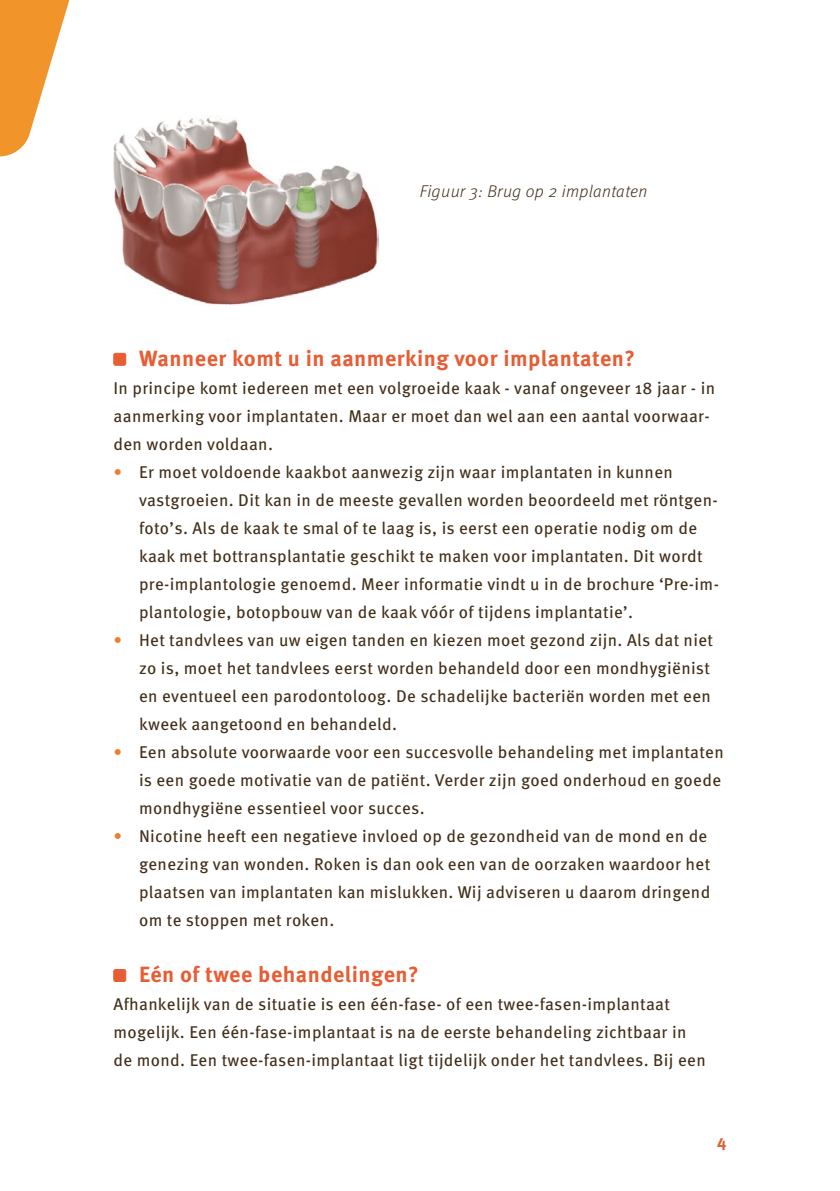
<style>
.page{position:relative;width:840px;height:1191px;background:#fff}
.page>*{position:absolute;margin:0;border:0;box-sizing:border-box;transform-origin:0 0}
.t1{font:700 22px "Meta Pro";letter-spacing:.02em;color:#e75d34}
.t2{font:17px/28px "Meta Pro";letter-spacing:.02em;color:#412e18}
.t3{font:italic 300 17px "Meta Pro";letter-spacing:.02em;color:#412e18}
.t4{font:700 17px "Meta Pro";color:#e75d34}
.s1{color:#ed802f}
</style>
<div class="page">
<svg style="left:0;top:0;width:70px;height:156px"></svg>
<div style="left:114px;top:353px;width:12px;height:12px;background:#e75d34;border-radius:2px"></div>
<div style="left:113px;top:353px;width:13px;height:12px;border:1px solid #e75d34;border-radius:2px"></div>
<div style="left:114px;top:969px;width:12px;height:12px;background:#e75d34;border-radius:2px"></div>
<div style="left:113px;top:969px;width:13px;height:12px;border:1px solid #e75d34;border-radius:2px"></div>
<img style="left:113px;top:117px;width:265px;height:188px">
<p class="t3" style="left:420px;top:179px;width:229px">Figuur 3: Brug op 2 implantaten</p>
<p class="t1" style="left:139px;top:341px;width:497px">Wanneer komt u in aanmerking voor implantaten?</p>
<p class="t2" style="left:113px;top:372px;width:602px">In principe komt iedereen met een volgroeide kaak - vanaf ongeveer 18 jaar - in aanmerking voor implantaten. Maar er moet dan wel aan een aantal voorwaar&shy;den worden voldaan.</p>
<p class="t2" style="left:139px;top:456px;width:581px;text-indent:-26px"><span class="s1">•</span> Er moet voldoende kaakbot aanwezig zijn waar implantaten in kunnen vastgroeien. Dit kan in de meeste gevallen worden beoordeeld met röntgen&shy;foto’s. Als de kaak te smal of te laag is, is eerst een operatie nodig om de kaak met bottransplantatie geschikt te maken voor implantaten. Dit wordt pre-implantologie genoemd. Meer informatie vindt u in de brochure ‘Pre-im&shy;plantologie, botopbouw van de kaak vóór of tijdens implantatie’.</p>
<p class="t2" style="left:139px;top:624px;width:575px;text-indent:-26px"><span class="s1">•</span> Het tandvlees van uw eigen tanden en kiezen moet gezond zijn. Als dat niet zo is, moet het tandvlees eerst worden behandeld door een mondhygiënist en eventueel een parodontoloog. De schadelijke bacteriën worden met een kweek aangetoond en behandeld.</p>
<p class="t2" style="left:139px;top:736px;width:586px;text-indent:-26px"><span class="s1">•</span> Een absolute voorwaarde voor een succesvolle behandeling met implantaten is een goede motivatie van de patiënt. Verder zijn goed onderhoud en goede mondhygiëne essentieel voor succes.</p>
<p class="t2" style="left:139px;top:820px;width:572px;text-indent:-26px"><span class="s1">•</span> Nicotine heeft een negatieve invloed op de gezondheid van de mond en de genezing van wonden. Roken is dan ook een van de oorzaken waardoor het plaatsen van implantaten kan mislukken. Wij adviseren u daarom dringend om te stoppen met roken.</p>
<p class="t1" style="left:139px;top:957px;width:281px">Eén of twee behandelingen?</p>
<p class="t2" style="left:113px;top:988px;width:593px">Afhankelijk van de situatie is een één-fase- of een twee-fasen-implantaat mogelijk. Een één-fase-implantaat is na de eerste behandeling zichtbaar in de mond. Een twee-fasen-implantaat ligt tijdelijk onder het tandvlees. Bij een</p>
<p class="t4" style="left:716px;top:1127px;width:11px">4</p>
</div>
